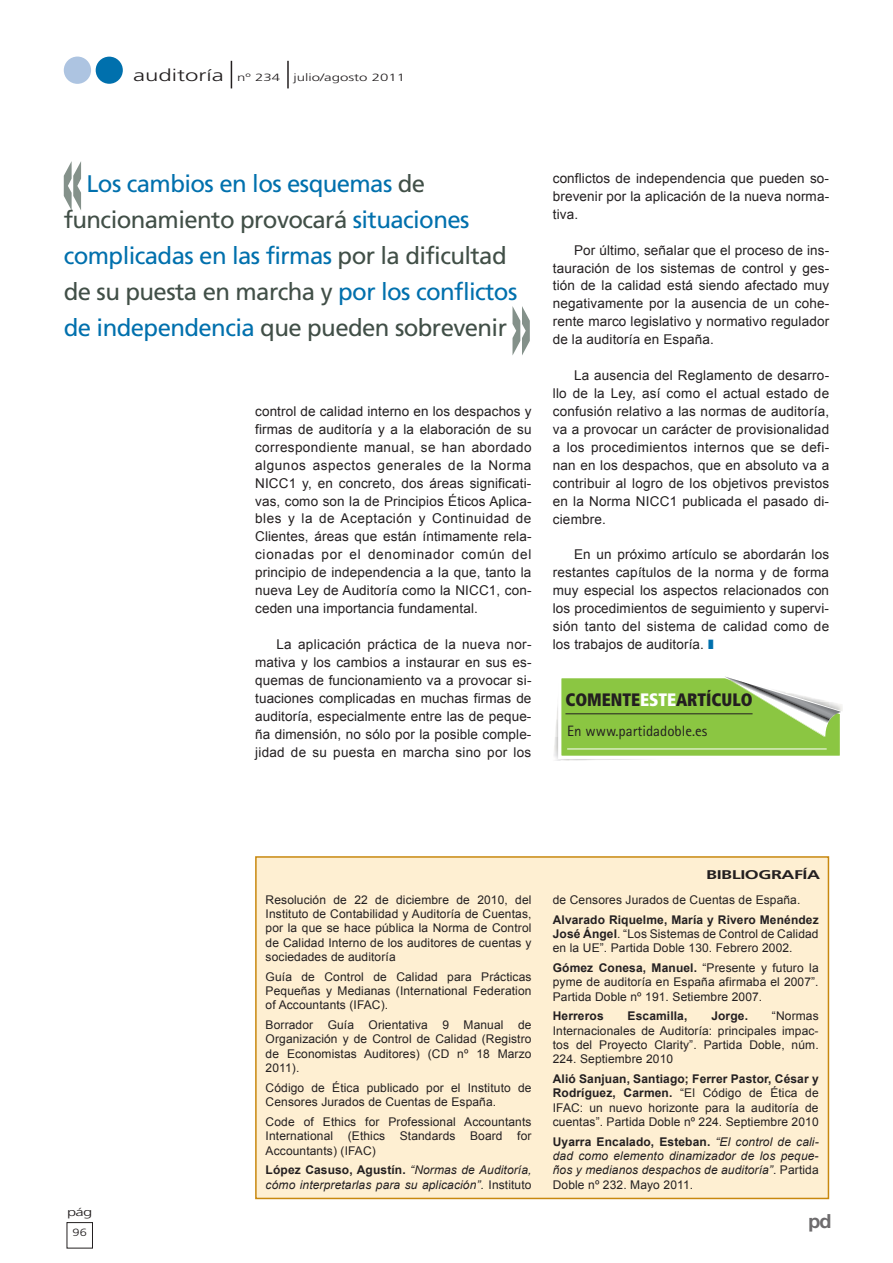
<style>
.page{position:relative;width:893px;height:1263px;background:#fff}
.page>*{position:absolute;margin:0;border:0;box-sizing:border-box;transform-origin:0 0}
.t1{font:24px/36px "Frutiger LT Std";letter-spacing:-.025em;color:#0070ad}
.t2{font:700 19.5px "Helvetica Neue LT Std";color:#6d6b6d}
.t3{font:900 condensed 18px "Frutiger LT Std";color:#231f20;scale:.94 1}
.t4{font:15px "Rotis Sans Serif Std";color:#231f20}
.t5{font:13.5px/18px "Arial";letter-spacing:.01em;color:#231f20;text-align:justify}
.t6{font:700 12.6px "Frutiger LT Std";letter-spacing:-.025em;color:#231f20;scale:1.43 1}
.t7{font:12px/14.2px "Arial";letter-spacing:.01em;color:#231f20;text-align:justify}
.t8{font:italic 12px/14.2px "Arial";letter-spacing:.01em;color:#231f20}
.t9{font:700 12px "Arial";letter-spacing:.01em;color:#231f20}
.t10{font:300 11.55px "Frutiger LT Std";color:#231f20;scale:1.43 1}
.t11{font:300 10.5px "Frutiger LT Std";color:#231f20;scale:1.43 1}
.t12{font:300 10.5px "Frutiger LT Std";color:#231f20;scale:1.21 1}
.s1{font-size:16.8px}
.s2{color:#414f47}
.s3{color:#0070ad}
.s4{color:#fff}
.s5{font-weight:700;font-style:normal}
.s6{font-style:normal}
.s7{font-weight:700}
</style>
<div class="page">
<div style="left:64px;top:57px;width:27px;height:27px;background:#adc4e1;border-radius:50%"></div>
<div style="left:96px;top:57px;width:27px;height:27px;background:#0070ad;border-radius:50%"></div>
<div style="left:67px;top:1222px;width:26px;height:26px;border:1px solid #231f20"></div>
<svg style="left:231px;top:61px;width:1px;height:27px"></svg>
<hr style="left:287px;top:61px;width:2px;height:27px;background:#231f20">
<svg style="left:556px;top:676px;width:287px;height:85px"></svg>
<hr style="left:565px;top:713px;width:187px;height:1px;background:#231f20">
<hr style="left:567px;top:748px;width:260px;height:1px;background:#fff">
<div style="left:256px;top:857px;width:572px;height:341px;background:#feefd2"></div>
<div style="left:255px;top:856px;width:574px;height:343px;border:2px solid #c8880f"></div>
<svg style="left:64px;top:161px;width:17px;height:50px"></svg>
<svg style="left:512px;top:306px;width:18px;height:49px"></svg>
<p class="t11" style="left:133px;top:71px;width:192px"><span class="s1">auditoría</span> nº 234 julio/agosto 2011</p>
<h1 class="t1" style="left:64px;top:166px;width:455px;text-indent:23px">Los cambios en los esquemas <span class="s2">de funcionamiento provocará</span> situaciones complicadas en las firmas <span class="s2">por la dificultad de su puesta en marcha y</span> por los conflictos de independencia <span class="s2">que pueden sobrevenir</span></h1>
<p class="t5" style="left:255px;top:402px;width:278px">control de calidad interno en los despachos y firmas de auditoría y a la elaboración de su correspondiente manual, se han abordado algunos aspectos generales de la Norma NICC1 y, en concreto, dos áreas significati&shy;vas, como son la de Principios Éticos Aplica&shy;bles y la de Aceptación y Continuidad de Clientes, áreas que están íntimamente rela&shy;cionadas por el denominador común del principio de independencia a la que, tanto la nueva Ley de Auditoría como la NICC1, con&shy;ceden una importancia fundamental.</p>
<p class="t5" style="left:255px;top:635px;width:278px;text-indent:21px">La aplicación práctica de la nueva nor&shy;mativa y los cambios a instaurar en sus es&shy;quemas de funcionamiento va a provocar si&shy;tuaciones complicadas en muchas firmas de auditoría, especialmente entre las de peque&shy;ña dimensión, no sólo por la posible comple&shy;jidad de su puesta en marcha sino por los</p>
<p class="t5" style="left:553px;top:169px;width:278px">conflictos de independencia que pueden so&shy;brevenir por la aplicación de la nueva norma&shy;tiva.</p>
<p class="t5" style="left:553px;top:241px;width:278px;text-indent:21px">Por último, señalar que el proceso de ins&shy;tauración de los sistemas de control y ges&shy;tión de la calidad está siendo afectado muy negativamente por la ausencia de un cohe&shy;rente marco legislativo y normativo regulador de la auditoría en España.</p>
<p class="t5" style="left:553px;top:367px;width:278px;text-indent:21px">La ausencia del Reglamento de desarro&shy;llo de la Ley, así como el actual estado de confusión relativo a las normas de auditoría, va a provocar un carácter de provisionalidad a los procedimientos internos que se defi&shy;nan en los despachos, que en absoluto va a contribuir al logro de los objetivos previstos en la Norma NICC1 publicada el pasado di&shy;ciembre.</p>
<p class="t5" style="left:553px;top:546px;width:278px;text-indent:21px">En un próximo artículo se abordarán los restantes capítulos de la norma y de forma muy especial los aspectos relacionados con los procedimientos de seguimiento y supervi&shy;sión tanto del sistema de calidad como de los trabajos de auditoría. <span class="s3">❚</span></p>
<h3 class="t3" style="left:565px;top:688px;width:201px">COMENTE<span class="s4">ESTE</span>ARTÍCULO</h3>
<p class="t4" style="left:567px;top:722px;width:142px">En www.partidadoble.es</p>
<p class="t10" style="left:67px;top:1206px;width:19px">pág</p>
<p class="t12" style="left:73px;top:1226px;width:13px">96</p>
<p class="t7" style="left:266px;top:893px;width:267px">Resolución de 22 de diciembre de 2010, del Instituto de Contabilidad y Auditoría de Cuentas, por la que se hace pública la Norma de Control de Calidad Interno de los auditores de cuentas y sociedades de auditoría</p>
<p class="t7" style="left:266px;top:969px;width:267px">Guía de Control de Calidad para Prácticas Pequeñas y Medianas (International Federation of Accountants (IFAC).</p>
<p class="t7" style="left:266px;top:1018px;width:267px">Borrador Guía Orientativa 9 Manual de Organización y de Control de Calidad (Registro de Economistas Auditores) (CD nº 18 Marzo 2011).</p>
<p class="t7" style="left:266px;top:1081px;width:267px">Código de Ética publicado por el Instituto de<br>Censores Jurados de Cuentas de España.</p>
<p class="t7" style="left:266px;top:1115px;width:267px">Code of Ethics for Professional Accountants International (Ethics Standards Board for Accountants) (IFAC)</p>
<p class="t8" style="left:266px;top:1163px;width:267px"><span class="s5">López Casuso, Agustín.</span> “Normas de Auditoría, cómo interpretarlas para su aplicación”. <span class="s6">Instituto</span></p>
<p class="t6" style="left:706px;top:867px;width:81px">bIbLIOGRAFÍA</p>
<p class="t7" style="left:553px;top:892px;width:249px">de Censores Jurados de Cuentas de España.</p>
<p class="t7" style="left:553px;top:912px;width:267px"><span class="s7">Alvarado Riquelme, María y Rivero Menéndez José Ángel</span>. “Los Sistemas de Control de Calidad en la UE”. Partida Doble 130. Febrero 2002.</p>
<p class="t7" style="left:553px;top:961px;width:267px"><span class="s7">Gómez Conesa, Manuel.</span> “Presente y futuro la pyme de auditoría en España afirmaba el 2007”.<br>Partida Doble nº 191. Setiembre 2007.</p>
<p class="t9" style="left:553px;top:1008px;width:52px">Herreros</p>
<p class="t9" style="left:628px;top:1008px;width:61px">Escamilla,</p>
<p class="t9" style="left:711px;top:1008px;width:38px">Jorge.</p>
<p class="t7" style="left:553px;top:1009px;width:267px;text-indent:219px">“Normas Internacionales de Auditoría: principales impac&shy;tos del Proyecto Clarity”. Partida Doble, núm.<br>224. Septiembre 2010</p>
<p class="t7" style="left:553px;top:1072px;width:267px"><span class="s7">Alió Sanjuan, Santiago; Ferrer Pastor, César y Rodríguez, Carmen.</span> “El Código de Ética de IFAC: un nuevo horizonte para la auditoría de cuentas”. Partida Doble nº 224. Septiembre 2010</p>
<p class="t8" style="left:553px;top:1134px;width:267px;text-align:justify"><span class="s5">Uyarra Encalado, Esteban.</span> “El control de cali&shy;dad como elemento dinamizador de los peque&shy;ños y medianos despachos de auditoría”<span class="s6">. Partida Doble nº 232. Mayo 2011.</span></p>
<h2 class="t2" style="left:809px;top:1208px;width:24px">pd</h2>
</div>
